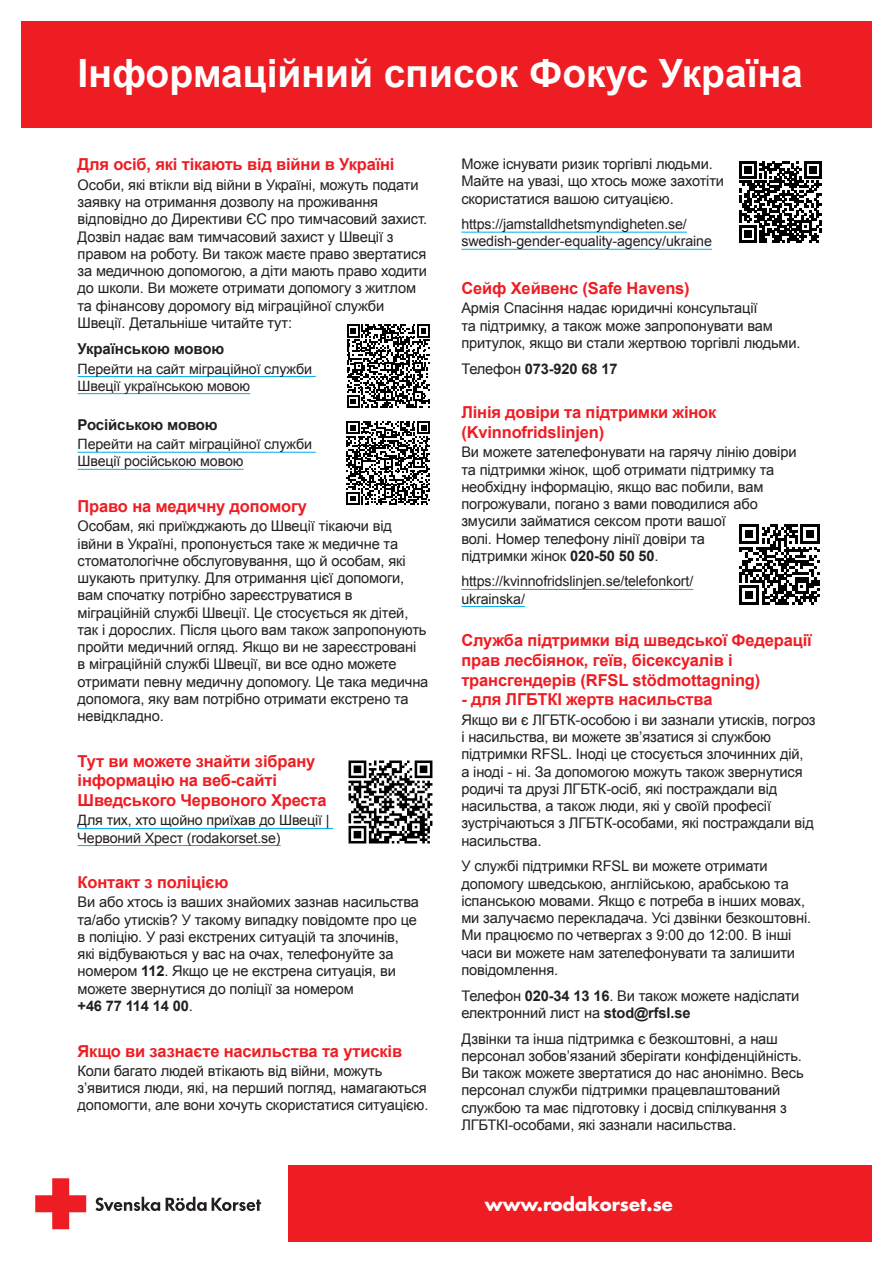
<style>
.page{position:relative;width:893px;height:1263px;background:#fff}
.page>*{position:absolute;margin:0;border:0;box-sizing:border-box;transform-origin:0 0}
.t1{font:700 39px "Arial";color:#fff}
.t2{font:700 18px "Futura Std";color:#fff}
.mellis_ryska{font:700 16.5px/19.8px "Arial";letter-spacing:-.01em;color:#ee1d23}
.mellis_svart_ryska{font:700 15px "Arial";letter-spacing:-.01em;color:#231f20}
.text_mindre_ryska{font:14.7px/17.2px "Arial";letter-spacing:-.01em;color:#231f20}
.text_mindre_ryska-2{font:700 14.7px "Arial";letter-spacing:-.01em;color:#231f20}
.text_länk_-_ryska{font:14.25px/17.1px "Arial";letter-spacing:-.01em;color:#231f20}
.s1{font-weight:700}
.s2{font-weight:400}
</style>
<div class="page">
<svg style="left:35px;top:1178px;width:51px;height:51px"></svg>
<svg style="left:166px;top:1197px;width:95px;height:14px"></svg>
<svg style="left:95px;top:1197px;width:65px;height:14px"></svg>
<div style="left:288px;top:1165px;width:584px;height:77px;background:#ee1d23"></div>
<div style="left:21px;top:21px;width:851px;height:107px;background:#ee1d23"></div>
<hr style="left:461px;top:232px;width:226px;height:1px;background:#00aeef">
<hr style="left:461px;top:249px;width:251px;height:1px;background:#00aeef">
<hr style="left:461px;top:589px;width:232px;height:1px;background:#00aeef">
<hr style="left:461px;top:606px;width:64px;height:1px;background:#00aeef">
<hr style="left:78px;top:376px;width:238px;height:1px;background:#00aeef">
<hr style="left:78px;top:393px;width:172px;height:1px;background:#00aeef">
<hr style="left:78px;top:452px;width:238px;height:1px;background:#00aeef">
<hr style="left:78px;top:469px;width:165px;height:1px;background:#00aeef">
<hr style="left:78px;top:828px;width:255px;height:1px;background:#00aeef">
<hr style="left:78px;top:845px;width:203px;height:1px;background:#00aeef">
<svg style="left:347px;top:324px;width:83px;height:84px"></svg>
<svg style="left:346px;top:421px;width:84px;height:84px"></svg>
<svg style="left:739px;top:524px;width:81px;height:81px"></svg>
<svg style="left:739px;top:161px;width:83px;height:82px"></svg>
<img style="left:348px;top:760px;width:84px;height:84px">
<p class="t1" style="left:78px;top:48px;width:727px">Інформаційний список Фокус Україна</p>
<p class="mellis_ryska" style="left:78px;top:155px;width:318px">Для осіб, які тікають від війни в Україні</p>
<p class="text_mindre_ryska" style="left:78px;top:176px;width:351px">Особи, які втікли від війни в Україні, можуть подати заявку на отримання дозволу на проживання відповідно до Директиви ЄС про тимчасовий захист.<br>Дозвіл надає вам тимчасовий захист у Швеції з правом на роботу. Ви також маєте право звертатися за медичною допомогою, а діти мають право ходити до школи. Ви можете отримати допомогу з житлом та фінансову доромогу від міграційної служби Швеції. Детальніше читайте тут:</p>
<p class="mellis_svart_ryska" style="left:78px;top:339px;width:148px">Українською мовою</p>
<p class="text_länk_-_ryska" style="left:78px;top:360px;width:236px">Перейти на сайт міграційної служби<br>Швеції українською мовою</p>
<p class="mellis_svart_ryska" style="left:78px;top:415px;width:142px">Російською мовою</p>
<p class="text_länk_-_ryska" style="left:78px;top:436px;width:236px">Перейти на сайт міграційної служби<br>Швеції російською мовою</p>
<p class="mellis_ryska" style="left:78px;top:497px;width:231px">Право на медичну допомогу</p>
<p class="text_mindre_ryska" style="left:78px;top:518px;width:352px">Особам, які приїжджають до Швеції тікаючи від івйни в Україні, пропонується таке ж медичне та стоматологічне обслуговування, що й особам, які шукають притулку. Для отримання цієї допомоги, вам спочатку потрібно зареєструватися в міграційній службі Швеції. Це стосується як дітей, так і дорослих. Після цього вам також запропонують пройти медичний огляд. Якщо ви не зареєстровані<br>в міграційній службі Швеції, ви все одно можете отримати певну медичну допомогу. Це така медична допомога, яку вам потрібно отримати екстрено та невідкладно.</p>
<p class="mellis_ryska" style="left:78px;top:751px;width:251px">Тут ви можете знайти зібрану інформацію на веб-сайті<br>Шведського Червоного Хреста</p>
<p class="text_länk_-_ryska" style="left:78px;top:812px;width:253px">Для тих, хто щойно приїхав до Швеції |<br>Червоний Хрест (rodakorset.se)</p>
<p class="mellis_ryska" style="left:78px;top:873px;width:152px">Контакт з поліцією</p>
<p class="text_mindre_ryska" style="left:78px;top:894px;width:343px">Ви або хтось із ваших знайомих зазнав насильства та/або утисків? У такому випадку повідомте про це в поліцію. У разі екстрених ситуацій та злочинів, які відбуваються у вас на очах, телефонуйте за номером <span class="s1">112</span>. Якщо це не екстрена ситуація, ви можете звернутися до поліції за номером<br><span class="s1">+46 77 114 14 00</span>.</p>
<p class="mellis_ryska" style="left:78px;top:1041px;width:326px">Якщо ви зазнаєте насильства та утисків</p>
<p class="text_mindre_ryska" style="left:78px;top:1062px;width:352px">Коли багато людей втікають від війни, можуть з’явитися люди, які, на перший погляд, намагаються допомогти, але вони хочуть скористатися ситуацією.</p>
<p class="text_mindre_ryska" style="left:461px;top:155px;width:264px">Може існувати ризик торгівлі людьми.<br>Майте на увазі, що хтось може захотіти скористатися вашою ситуацією.</p>
<p class="text_länk_-_ryska" style="left:461px;top:216px;width:252px">https://jamstalldhetsmyndigheten.se/ swedish-gender-equality-agency/ukraine</p>
<p class="mellis_ryska" style="left:461px;top:279px;width:230px">Сейф Хейвенс (Safe Havens)</p>
<p class="text_mindre_ryska" style="left:461px;top:300px;width:341px">Армія Спасіння надає юридичні консультації<br>та підтримку, а також може запропонувати вам притулок, якщо ви стали жертвою торгівлі людьми.</p>
<p class="text_mindre_ryska-2" style="left:461px;top:359px;width:158px"><span class="s2">Телефон</span> 073-920 68 17</p>
<p class="mellis_ryska" style="left:461px;top:403px;width:257px">Лінія довіри та підтримки жінок (Kvinnofridslinjen)</p>
<p class="text_mindre_ryska" style="left:461px;top:444px;width:337px">Ви можете зателефонувати на гарячу лінію довіри та підтримки жінок, щоб отримати підтримку та необхідну інформацію, якщо вас побили, вам погрожували, погано з вами поводилися або змусили займатися сексом проти вашої<br>волі. Номер телефону лінії довіри та<br>підтримки жінок <span class="s1">020-50 50 50</span>.</p>
<p class="text_länk_-_ryska" style="left:461px;top:573px;width:233px">https://kvinnofridslinjen.se/telefonkort/ ukrainska/</p>
<p class="mellis_ryska" style="left:461px;top:631px;width:352px">Служба підтримки від шведської Федерації прав лесбіянок, геїв, бісексуалів і трансгендерів (RFSL stödmottagning)</p>
<p class="mellis_ryska" style="left:461px;top:690px;width:253px">- для ЛГБТКІ жертв насильства</p>
<p class="text_mindre_ryska" style="left:461px;top:711px;width:356px">Якщо ви є ЛГБТК-особою і ви зазнали утисків, погроз і насильства, ви можете зв’язатися зі службою підтримки RFSL. Іноді це стосується злочинних дій,<br>а іноді - ні. За допомогою можуть також звернутися родичі та друзі ЛГБТК-осіб, які постраждали від насильства, а також люди, які у своїй професії зустрічаються з ЛГБТК-особами, які постраждали від насильства.</p>
<p class="text_mindre_ryska" style="left:461px;top:858px;width:351px">У службі підтримки RFSL ви можете отримати допомогу шведською, англійською, арабською та іспанською мовами. Якщо є потреба в інших мовах, ми залучаємо перекладача. Усі дзвінки безкоштовні.<br>Ми працюємо по четвергах з 9:00 до 12:00. В інші часи ви можете нам зателефонувати та залишити повідомлення.</p>
<p class="text_mindre_ryska" style="left:461px;top:987px;width:340px">Телефон <span class="s1">020-34 13 16</span>. Ви також можете надіслати електронний лист на <span class="s1">stod@rfsl.se</span></p>
<p class="text_mindre_ryska" style="left:461px;top:1030px;width:344px">Дзвінки та інша підтримка є безкоштовні, а наш персонал зобов’язаний зберігати конфіденційність.<br>Ви також можете звертатися до нас анонімно. Весь персонал служби підтримки працевлаштований службою та має підготовку і досвід спілкування з ЛГБТКІ-особами, які зазнали насильства.</p>
<p class="t2" style="left:485px;top:1192px;width:190px">www.rodakorset.se</p>
</div>
